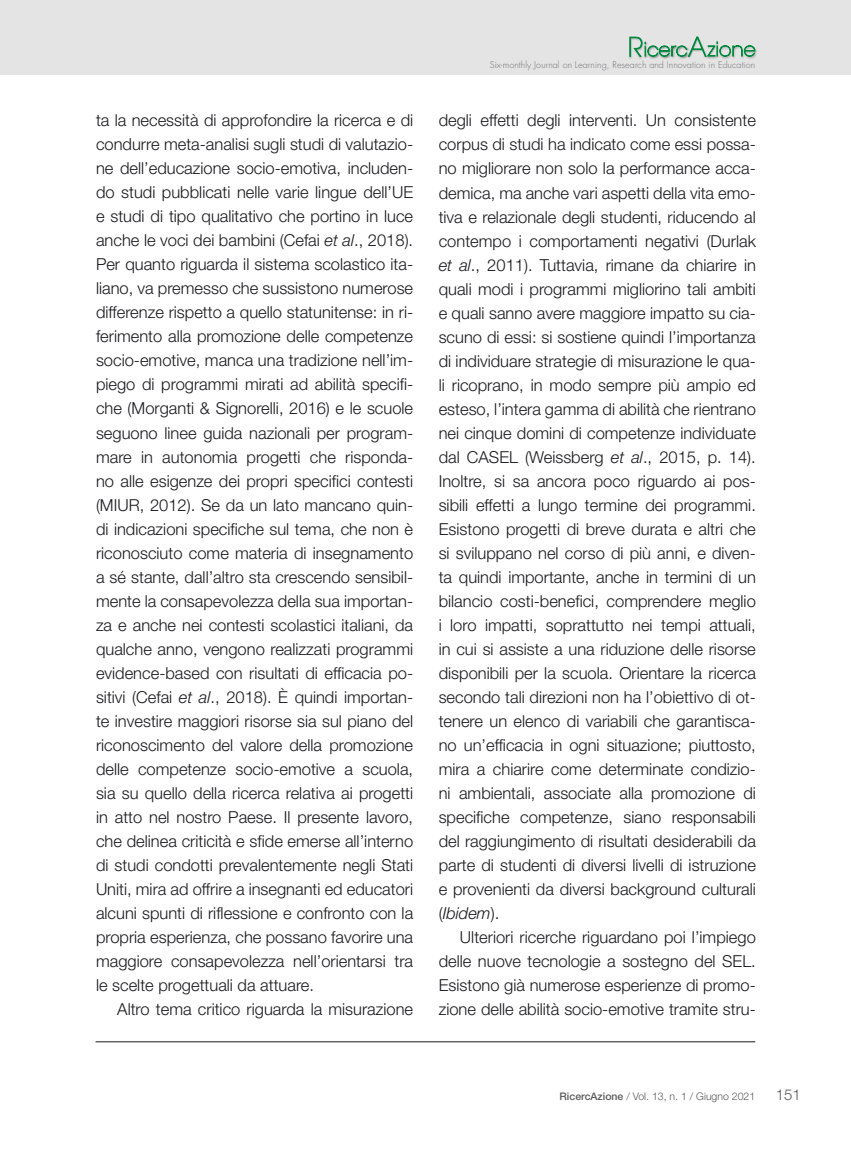
<style>
.page{position:relative;width:851px;height:1149px;background:#fff}
.page>*{position:absolute;margin:0;border:0;box-sizing:border-box;transform-origin:0 0}
.t1{font:300 16.5px/24px "Helvetica Neue LT";color:#1a181c;text-align:justify}
.t2{font:300 15px "Helvetica Neue CE";color:#595a5b}
.t3{font:300 10.5px "Helvetica Neue CE";color:#595a5b}
.t4{font:300 9px "Futura";letter-spacing:.01em;color:#707173}
.s1{font-style:italic}
.s2{font-weight:500}
</style>
<div class="page">
<hr style="left:95px;top:1041px;width:660px;height:1px;background:#1a181c">
<div style="left:21px;top:0;width:829px;height:74px;background:#e4e4e5"></div>
<div style="left:0;top:0;width:21px;height:74px;background:#e4e4e5"></div>
<div style="left:627px;top:36px;width:18px;height:24px;background:#1a181c;opacity:.3"></div>
<div style="left:642px;top:41px;width:48px;height:18px;background:#1a181c;opacity:.5"></div>
<div style="left:685px;top:34px;width:20px;height:24px;background:#e4e4e5"></div>
<div style="left:686px;top:36px;width:23px;height:23px;background:#1a181c;opacity:.3"></div>
<div style="left:705px;top:40px;width:52px;height:20px;background:#1a181c;opacity:.3"></div>
<svg style="left:629px;top:37px;width:126px;height:20px"></svg>
<p class="t1" style="left:96px;top:108px;width:319px">ta la necessità di approfondire la ricerca e di condurre meta-analisi sugli studi di valutazio&shy;ne dell’educazione socio-emotiva, includen&shy;do studi pubblicati nelle varie lingue dell’UE e studi di tipo qualitativo che portino in luce anche le voci dei bambini (Cefai <span class="s1">et al</span>., 2018).<br>Per quanto riguarda il sistema scolastico ita&shy;liano, va premesso che sussistono numerose differenze rispetto a quello statunitense: in ri&shy;ferimento alla promozione delle competenze socio-emotive, manca una tradizione nell’im&shy;piego di programmi mirati ad abilità specifi&shy;che (Morganti &amp; Signorelli, 2016) e le scuole seguono linee guida nazionali per program&shy;mare in autonomia progetti che risponda&shy;no alle esigenze dei propri specifici contesti (MIUR, 2012). Se da un lato mancano quin&shy;di indicazioni specifiche sul tema, che non è riconosciuto come materia di insegnamento a sé stante, dall’altro sta crescendo sensibil&shy;mente la consapevolezza della sua importan&shy;za e anche nei contesti scolastici italiani, da qualche anno, vengono realizzati programmi evidence-based con risultati di efficacia po&shy;sitivi (Cefai <span class="s1">et al</span>., 2018). È quindi importan&shy;te investire maggiori risorse sia sul piano del riconoscimento del valore della promozione delle competenze socio-emotive a scuola, sia su quello della ricerca relativa ai progetti in atto nel nostro Paese. Il presente lavoro, che delinea criticità e sfide emerse all’interno di studi condotti prevalentemente negli Stati Uniti, mira ad offrire a insegnanti ed educatori alcuni spunti di riflessione e confronto con la propria esperienza, che possano favorire una maggiore consapevolezza nell’orientarsi tra le scelte progettuali da attuare.</p>
<p class="t1" style="left:117px;top:996px;width:297px">Altro tema critico riguarda la misurazione</p>
<p class="t4" style="left:489px;top:60px;width:267px">Six-monthly Journal on Learning, Research and Innovation in Education</p>
<p class="t1" style="left:438px;top:108px;width:319px">degli effetti degli interventi. Un consistente corpus di studi ha indicato come essi possa&shy;no migliorare non solo la performance acca&shy;demica, ma anche vari aspetti della vita emo&shy;tiva e relazionale degli studenti, riducendo al contempo i comportamenti negativi (Durlak <span class="s1">et al</span>., 2011). Tuttavia, rimane da chiarire in quali modi i programmi migliorino tali ambiti e quali sanno avere maggiore impatto su cia&shy;scuno di essi: si sostiene quindi l’importanza di individuare strategie di misurazione le qua&shy;li ricoprano, in modo sempre più ampio ed esteso, l’intera gamma di abilità che rientrano nei cinque domini di competenze individuate dal CASEL (Weissberg <span class="s1">et al</span>., 2015, p. 14).<br>Inoltre, si sa ancora poco riguardo ai pos&shy;sibili effetti a lungo termine dei programmi.<br>Esistono progetti di breve durata e altri che si sviluppano nel corso di più anni, e diven&shy;ta quindi importante, anche in termini di un bilancio costi-benefici, comprendere meglio i loro impatti, soprattutto nei tempi attuali, in cui si assiste a una riduzione delle risorse disponibili per la scuola. Orientare la ricerca secondo tali direzioni non ha l’obiettivo di ot&shy;tenere un elenco di variabili che garantisca&shy;no un’efficacia in ogni situazione; piuttosto, mira a chiarire come determinate condizio&shy;ni ambientali, associate alla promozione di specifiche competenze, siano responsabili del raggiungimento di risultati desiderabili da parte di studenti di diversi livelli di istruzione e provenienti da diversi background culturali (<span class="s1">Ibidem</span>).</p>
<p class="t1" style="left:438px;top:924px;width:318px;text-indent:21px">Ulteriori ricerche riguardano poi l’impiego delle nuove tecnologie a sostegno del SEL.<br>Esistono già numerose esperienze di promo&shy;zione delle abilità socio-emotive tramite stru-</p>
<p class="t3" style="left:559px;top:1089px;width:197px"><span class="s2">RicercAzione</span> / Vol. 13, n. 1 / Giugno 2021</p>
<p class="t2" style="left:775px;top:1085px;width:27px">151</p>
</div>
